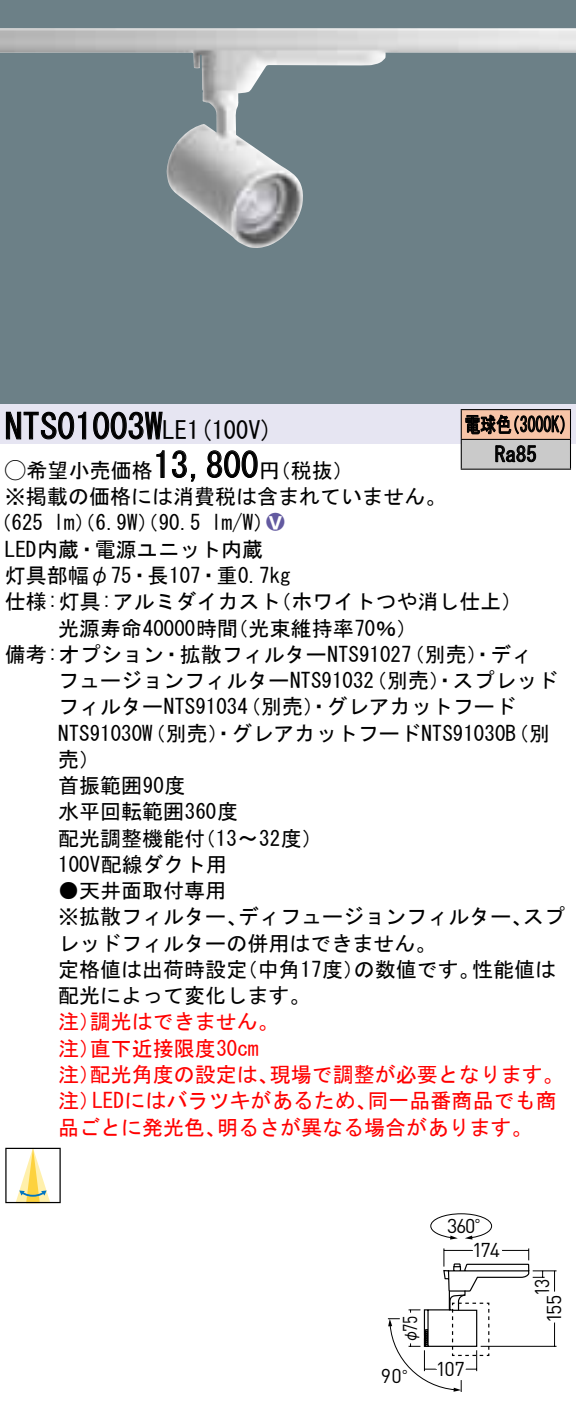
<style>
.page{position:relative;width:576px;height:1403px;background:#fff}
.page>*{position:absolute;margin:0;border:0;box-sizing:border-box;transform-origin:0 0}
.t1{font:35px "MS Gothic";color:#000}
.t2{font:24.5px "MS Gothic";color:#000}
.t3{font:21px/26.2px "MS Gothic";color:#000}
.t4{font:21px/26.2px "MS Gothic";color:#f00}
.t5{font:21px "MS Gothic";color:#000;scale:.75 1}
.t6{font:21px "Ford Classification 1";color:#635aa0}
.t7{font:19.95px "DINOT";letter-spacing:-.065em;color:#000}
.t8{font:19.95px "DINOT";letter-spacing:-.065em;color:#000;scale:.9 1}
.t9{font:19.95px "DINOT";letter-spacing:-.065em;color:#000;scale:.8 1}
.t10{font:17.5px "Gothic BBB Pro Medium 90 pv RKSJ H";color:#000;scale:.8 1}
.s1{font-size:35px}
.s2{font-family:"Ford Classification 1"}
.s3{color:#fff}
.s4{font-family:"Gothic BBB Pro Medium 90 pv RKSJ H";font-size:17.5px}
</style>
<div class="page">
<div style="left:0;top:0;width:575px;height:404px;background:#6c8087"></div>
<img style="left:0;top:28px;width:575px;height:220px">
<div style="left:0;top:404px;width:575px;height:40px;background:#e6e5f2"></div>
<svg style="left:6px;top:411px;width:81px;height:29px"></svg>
<svg style="left:93px;top:411px;width:70px;height:29px"></svg>
<svg style="left:156px;top:450px;width:9px;height:28px"></svg>
<svg style="left:171px;top:450px;width:25px;height:32px"></svg>
<svg style="left:207px;top:450px;width:51px;height:28px"></svg>
<svg style="left:5px;top:1147px;width:56px;height:55px"></svg>
<div style="left:461px;top:409px;width:109px;height:30px;background:#f7c4a7"></div>
<div style="left:461px;top:439px;width:109px;height:30px;background:#cacaca"></div>
<hr style="left:460px;top:409px;width:110px;height:1px;background:#000">
<hr style="left:569px;top:410px;width:2px;height:29px;background:#000">
<hr style="left:460px;top:439px;width:110px;height:1px;background:#000">
<hr style="left:569px;top:440px;width:2px;height:28px;background:#000">
<hr style="left:460px;top:468px;width:110px;height:2px;background:#000">
<svg style="left:460px;top:410px;width:104px;height:58px"></svg>
<svg style="left:387px;top:1213px;width:170px;height:178px"></svg>
<h1 class="t1" style="left:5px;top:409px;width:142px">NTS01003</h1>
<p class="t2" style="left:145px;top:418px;width:129px"><span class="s1">W</span>LE (1 100 (V</p>
<p class="t5" style="left:464px;top:414px;width:64px">電球色</p>
<p class="t5" style="left:504px;top:414px;width:96px">（3000 (K</p>
<p class="t3" style="left:494px;top:441px;width:43px">Ra85</p>
<h1 class="t1" style="left:153px;top:447px;width:106px">13,800</h1>
<p class="t3" style="left:5px;top:457px;width:442px"><span class="s2">A</span>希望小売価格<br>※掲載の価格には消費税は含まれていません。</p>
<p class="t6" style="left:266px;top:511px;width:19px">2<span class="s3">8</span></p>
<p class="t3" style="left:259px;top:457px;width:96px">（円税抜(</p>
<p class="t3" style="left:211px;top:509px;width:64px">l m (W/</p>
<p class="t3" style="left:-9px;top:509px;width:54px">（625</p>
<p class="t3" style="left:5px;top:536px;width:259px">LED内蔵・電源ユニット内蔵</p>
<p class="t3" style="left:5px;top:562px;width:287px">灯具部幅φ75・長107・重0.7kg</p>
<p class="t3" style="left:270px;top:588px;width:254px">（ホワイトつや消し仕上(</p>
<p class="t3" style="left:54px;top:509px;width:149px">lm）（6.9 ）（W 90.5</p>
<p class="t3" style="left:227px;top:588px;width:191px;text-indent:-222px">仕様:灯具:アルミダイカスト<br>（光束維持率70％(</p>
<p class="t3" style="left:58px;top:614px;width:181px">光源寿命40000時間</p>
<p class="t3" style="left:366px;top:641px;width:193px;text-indent:-361px">備考:オプション・拡散フィルターNTS91027<br>（別売）・スプレッド</p>
<p class="t3" style="left:403px;top:641px;width:130px">（別売）・ディ</p>
<p class="t3" style="left:240px;top:667px;width:277px;text-indent:-182px">フュージョンフィルターNTS91032<br>（別売）・グレアカットフード</p>
<p class="t3" style="left:58px;top:693px;width:191px">フィルターNTS91034</p>
<p class="t3" style="left:58px;top:719px;width:493px">NTS91030（W 別売）・グレアカットフードNTS91030（B 別</p>
<p class="t3" style="left:58px;top:746px;width:43px">売(</p>
<p class="t3" style="left:58px;top:772px;width:129px">首振範囲90度</p>
<p class="t3" style="left:58px;top:798px;width:181px">水平回転範囲360度</p>
<p class="t3" style="left:195px;top:824px;width:129px">（13〜32度(</p>
<p class="t3" style="left:58px;top:824px;width:170px">配光調整機能付<br>100V配線ダクト用</p>
<p class="t3" style="left:58px;top:877px;width:169px">●天井面取付専用</p>
<p class="t3" style="left:523px;top:903px;width:43px">スプ</p>
<p class="t3" style="left:238px;top:903px;width:296px">ディフュージョンフィルター、</p>
<p class="t3" style="left:58px;top:903px;width:379px">※拡散フィルター、<br>レッドフィルターの併用はできません。</p>
<p class="t3" style="left:237px;top:956px;width:129px">（中角17度）</p>
<p class="t3" style="left:58px;top:956px;width:253px">定格値は出荷時設定<br>配光によって変化します。</p>
<p class="t4" style="left:90px;top:1008px;width:190px">調光はできません。</p>
<p class="t3" style="left:353px;top:956px;width:128px">の数値です。</p>
<p class="t3" style="left:472px;top:956px;width:85px">性能値は</p>
<p class="t4" style="left:90px;top:1008px;width:170px;text-indent:-32px">注）<br>直下近接限度30cm</p>
<p class="t4" style="left:58px;top:1034px;width:43px">注）</p>
<p class="t4" style="left:269px;top:1061px;width:296px">現場で調整が必要となります。</p>
<p class="t4" style="left:90px;top:1061px;width:190px">配光角度の設定は、</p>
<p class="t4" style="left:58px;top:1061px;width:43px">注）</p>
<p class="t4" style="left:92px;top:1087px;width:286px">LEDにはバラツキがあるため、</p>
<p class="t4" style="left:367px;top:1087px;width:190px">同一品番商品でも商</p>
<p class="t4" style="left:58px;top:1087px;width:43px">注）</p>
<p class="t4" style="left:58px;top:1113px;width:169px">品ごとに発光色、</p>
<p class="t4" style="left:217px;top:1113px;width:317px">明るさが異なる場合があります。</p>
<p class="t7" style="left:447px;top:1211px;width:47px">360<span class="s4">°</span></p>
<p class="t7" style="left:472px;top:1235px;width:30px">174</p>
<p class="t9" style="left:396px;top:1331px;width:22px;rotate:-90deg">75</p>
<p class="t10" style="left:395px;top:1342px;width:19px;rotate:-90deg">φ</p>
<p class="t7" style="left:381px;top:1362px;width:40px">90<span class="s4">°</span></p>
<p class="t7" style="left:435px;top:1354px;width:31px">107</p>
<p class="t8" style="left:528px;top:1295px;width:20px;rotate:-90deg">13</p>
<p class="t7" style="left:540px;top:1323px;width:31px;rotate:-90deg">155</p>
</div>
